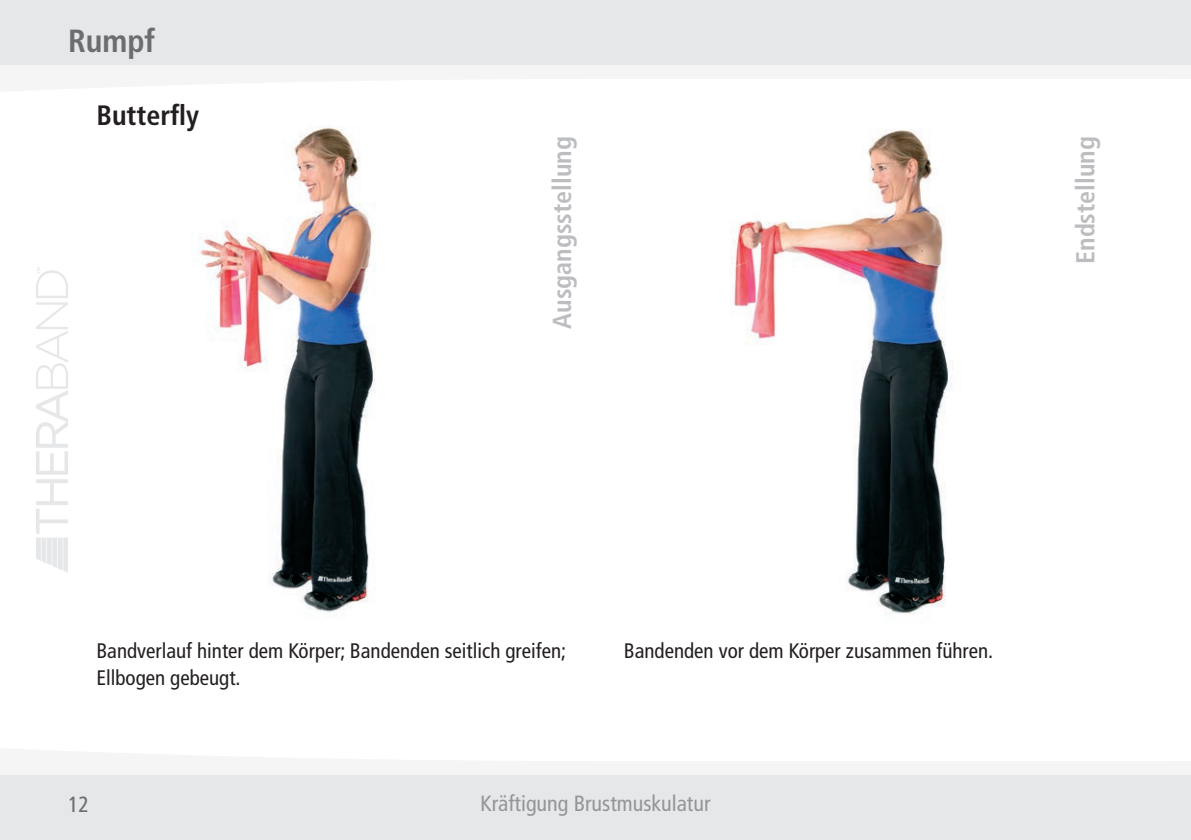
<style>
.page{position:relative;width:1191px;height:840px;background:#fff}
.page>*{position:absolute;margin:0;border:0;box-sizing:border-box;transform-origin:0 0}
.t1{font:700 condensed 32px "Frutiger LT Std";color:#6c6d70}
.t2{font:700 condensed 28px "Frutiger LT Std";color:#231f20}
.t3{font:700 condensed 26px "Frutiger LT Std";color:#bcbdc0}
.t4{font:condensed 22px "Frutiger LT Std";color:#939598}
.t5{font:condensed 22px "Frutiger LT Std";color:#6c6d70}
.t6{font:condensed 21px/26px "Frutiger LT Std";color:#231f20}
</style>
<div class="page">
<div style="left:0;top:0;width:1191px;height:65px;background:#e6e7e9"></div>
<div style="left:0;top:65px;width:1191px;height:28px;background:#f5f5f6"></div>
<div style="left:0;top:775px;width:1191px;height:64px;background:#e6e7e9"></div>
<div style="left:0;top:746px;width:1191px;height:28px;background:#f5f5f6"></div>
<svg style="left:36px;top:267px;width:32px;height:305px"></svg>
<img style="left:199px;top:126px;width:177px;height:487px">
<img style="left:731px;top:130px;width:222px;height:484px">
<h1 class="t1" style="left:68px;top:22px;width:89px">Rumpf</h1>
<h2 class="t2" style="left:97px;top:99px;width:104px">Butterfly</h2>
<p class="t3" style="left:547px;top:328px;width:194px;rotate:-90deg">Ausgangsstellung</p>
<p class="t3" style="left:1070px;top:264px;width:129px;rotate:-90deg">Endstellung</p>
<p class="t6" style="left:96px;top:638px;width:471px">Bandverlauf hinter dem Körper; Bandenden seitlich greifen;<br>Ellbogen gebeugt.</p>
<p class="t6" style="left:624px;top:638px;width:371px">Bandenden vor dem Körper zusammen führen.</p>
<p class="t5" style="left:68px;top:790px;width:23px">12</p>
<p class="t4" style="left:480px;top:790px;width:232px">Kräftigung Brustmuskulatur</p>
</div>
